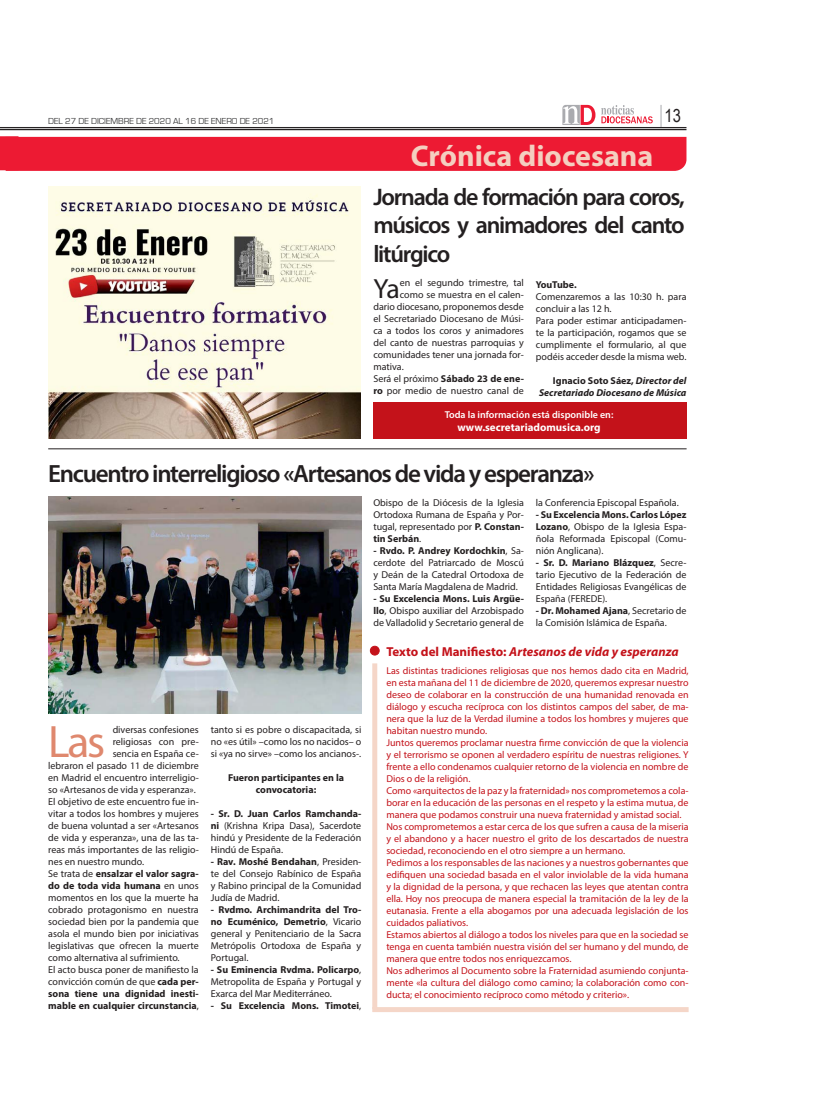
<style>
.page{position:relative;width:834px;height:1117px;background:#fff}
.page>*{position:absolute;margin:0;border:0;box-sizing:border-box;transform-origin:0 0}
.Párrafo_NODI{font:45.6px "Myriad Pro";color:#df886e}
.t1{font:700 30px "Myriad Pro";color:#f4cfc0}
.Párrafo_NODI-2{font:27.8px "Myriad Pro";color:#231f20}
.Párrafo_NODI-3{font:600 25px "Myriad Pro";letter-spacing:-.05em;color:#231f20}
.Párrafo_NODI-4{font:600 24px/28.8px "Myriad Pro";letter-spacing:-.05em;color:#231f20;text-align:justify}
.t2{font:18px "Arial Narrow";color:#231f20}
.Párrafo_NODI-5{font:italic 700 13px "Myriad Pro";color:#c4121a}
.Párrafo_NODI-6{font:700 11px "Myriad Pro";color:#fff}
.Párrafo_NODI-7{font:10px/12px "Myriad Pro";color:#231f20;text-align:justify}
.Párrafo_NODI-8{font:10px/12px "Myriad Pro";color:#c4121a;text-align:justify}
.Párrafo_NODI-9{font:700 10px/12px "Myriad Pro";color:#231f20;text-align:justify}
.Párrafo_NODI-10{font:italic 700 10px/12px "Myriad Pro";color:#231f20;text-align:right}
.Párrafo_NODI-11{font:600 10px "Myriad Pro";color:#fff}
.Párrafo_NODI-12{font:700 10px "Myriad Pro";letter-spacing:-.02em;color:#231f20}
.t3{font:9px "Eurostile";color:#3e3e3f}
.s1{font-style:normal}
.s2{font-weight:700}
.s3{font-weight:400}
</style>
<div class="page">
<div style="left:373px;top:402px;width:313px;height:36px;background:#c4121a"></div>
<div style="left:372px;top:663px;width:5px;height:346px;background:#f5d6c8"></div>
<hr style="left:0;top:127px;width:686px;height:1px;background:#231f20">
<hr style="left:0;top:129px;width:686px;height:1px;background:#231f20">
<svg style="left:562px;top:105px;width:33px;height:20px"></svg>
<svg style="left:601px;top:105px;width:51px;height:18px"></svg>
<svg style="left:660px;top:105px;width:1px;height:22px"></svg>
<div style="left:0;top:136px;width:686px;height:35px;background:#ed1a33"></div>
<img style="left:48px;top:497px;width:313px;height:217px">
<div style="left:370px;top:646px;width:9px;height:9px;background:#c4121a;border-radius:50%"></div>
<div style="left:370px;top:646px;width:9px;height:9px;border:1px solid #c4121a;border-radius:50%"></div>
<div style="left:372px;top:1007px;width:316px;height:5px;background:#f5d6c8"></div>
<img style="left:48px;top:187px;width:312px;height:251px">
<hr style="left:48px;top:449px;width:638px;height:1px;background:#231f20">
<p class="t3" style="left:48px;top:116px;width:228px">DEL 27 DE DICIEMBRE DE 2020 AL 16 DE ENERO DE 2021</p>
<p class="t2" style="left:664px;top:102px;width:18px">13</p>
<p class="t1" style="left:411px;top:137px;width:244px">Crónica diocesana</p>
<p class="Párrafo_NODI-4" style="left:373px;top:182px;width:313px">Jornada de formación para coros, músicos y animadores del canto litúrgico</p>
<p class="Párrafo_NODI-12" style="left:536px;top:278px;width:42px">YouTube.</p>
<p class="Párrafo_NODI-7" style="left:536px;top:290px;width:152px">Comenzaremos a las 10:30 h. para concluir a las 12 h.</p>
<p class="Párrafo_NODI-7" style="left:536px;top:314px;width:152px">Para poder estimar anticipadamen&shy;te la participación, rogamos que se cumplimente el formulario, al que podéis acceder desde la misma web.</p>
<p class="Párrafo_NODI-10" style="left:539px;top:374px;width:149px"><span class="s1">Ignacio Soto Sáez,</span> Director del<br>Secretariado Diocesano de Música</p>
<p class="Párrafo_NODI-11" style="left:444px;top:408px;width:170px">Toda la información está disponible en:</p>
<p class="Párrafo_NODI-6" style="left:457px;top:420px;width:145px">www.secretariadomusica.org</p>
<p class="Párrafo_NODI-2" style="left:373px;top:271px;width:28px">Ya</p>
<p class="Párrafo_NODI-7" style="left:400px;top:276px;width:125px">en el segundo trimestre, tal</p>
<p class="Párrafo_NODI-7" style="left:400px;top:288px;width:125px">como se muestra en el calen-</p>
<p class="Párrafo_NODI-7" style="left:373px;top:300px;width:152px">dario diocesano, proponemos desde</p>
<p class="Párrafo_NODI-7" style="left:373px;top:312px;width:152px">el Secretariado Diocesano de Músi-</p>
<p class="Párrafo_NODI-7" style="left:373px;top:324px;width:152px">ca a todos los coros y animadores</p>
<p class="Párrafo_NODI-7" style="left:373px;top:336px;width:152px">del canto de nuestras parroquias y</p>
<p class="Párrafo_NODI-7" style="left:373px;top:348px;width:152px">comunidades tener una jornada for-</p>
<p class="Párrafo_NODI-7" style="left:373px;top:360px;width:32px">mativa.</p>
<p class="Párrafo_NODI-7" style="left:373px;top:372px;width:152px">Será el próximo <span class="s2">Sábado 23 de ene&shy;ro</span> por medio de nuestro canal de</p>
<p class="Párrafo_NODI-3" style="left:48px;top:458px;width:547px">Encuentro interreligioso «Artesanos de vida y esperanza»</p>
<p class="Párrafo_NODI-7" style="left:48px;top:723px;width:152px;text-align:right">diversas confesiones<br>religiosas con pre-<br>sencia en España ce-<br>lebraron el pasado 11 de diciembre en Madrid el encuentro interreligio&shy;so «Artesanos de vida y esperanza».</p>
<p class="Párrafo_NODI-7" style="left:48px;top:795px;width:152px">El objetivo de este encuentro fue in&shy;vitar a todos los hombres y mujeres de buena voluntad a ser «Artesanos de vida y esperanza», una de las ta&shy;reas más importantes de las religio&shy;nes en nuestro mundo.</p>
<p class="Párrafo_NODI-7" style="left:48px;top:867px;width:152px">Se trata de <span class="s2">ensalzar el valor sagra&shy;do de toda vida humana</span> en unos momentos en los que la muerte ha cobrado protagonismo en nuestra sociedad bien por la pandemia que asola el mundo bien por iniciativas legislativas que ofrecen la muerte como alternativa al sufrimiento.</p>
<p class="Párrafo_NODI-9" style="left:48px;top:963px;width:152px"><span class="s3">El acto busca poner de manifiesto la convicción común de que</span> cada per&shy;sona tiene una dignidad inesti&shy;mable en cualquier circunstancia<span class="s3">,</span></p>
<p class="Párrafo_NODI" style="left:48px;top:713px;width:59px">Las</p>
<p class="Párrafo_NODI-7" style="left:211px;top:723px;width:152px">tanto si es pobre o discapacitada, si no «es útil» –como los no nacidos– o si «ya no sirve» –como los ancianos-.</p>
<p class="Párrafo_NODI-9" style="left:228px;top:771px;width:117px">Fueron participantes en la</p>
<p class="Párrafo_NODI-9" style="left:256px;top:783px;width:62px">convocatoria:</p>
<p class="Párrafo_NODI-7" style="left:211px;top:807px;width:152px"><span class="s2">- Sr. D. Juan Carlos Ramchanda&shy;ni</span> (Krishna Kripa Dasa), Sacerdote hindú y Presidente de la Federación Hindú de España.</p>
<p class="Párrafo_NODI-7" style="left:211px;top:855px;width:152px"><span class="s2">- Rav. Moshé Bendahan</span>, Presiden&shy;te del Consejo Rabínico de España y Rabino principal de la Comunidad Judía de Madrid.</p>
<p class="Párrafo_NODI-7" style="left:211px;top:903px;width:152px"><span class="s2">- Rvdmo. Archimandrita del Tro&shy;no Ecuménico, Demetrio</span>, Vicario general y Penitenciario de la Sacra Metrópolis Ortodoxa de España y Portugal.</p>
<p class="Párrafo_NODI-7" style="left:211px;top:963px;width:152px"><span class="s2">- Su Eminencia Rvdma. Policarpo</span>, Metropolita de España y Portugal y Exarca del Mar Mediterráneo.</p>
<p class="Párrafo_NODI-9" style="left:211px;top:999px;width:152px">- Su Excelencia Mons. Timotei<span class="s3">,</span></p>
<p class="Párrafo_NODI-7" style="left:536px;top:496px;width:144px">la Conferencia Episcopal Española.</p>
<p class="Párrafo_NODI-7" style="left:536px;top:508px;width:152px"><span class="s2">- Su Excelencia Mons. Carlos López Lozano</span>, Obispo de la Iglesia Espa&shy;ñola Reformada Episcopal (Comu&shy;nión Anglicana).</p>
<p class="Párrafo_NODI-7" style="left:536px;top:556px;width:152px"><span class="s2">- Sr. D. Mariano Blázquez</span>, Secre&shy;tario Ejecutivo de la Federación de Entidades Religiosas Evangélicas de España (FEREDE).</p>
<p class="Párrafo_NODI-7" style="left:536px;top:604px;width:152px"><span class="s2">- Dr. Mohamed Ajana</span>, Secretario de la Comisión Islámica de España.</p>
<p class="Párrafo_NODI-7" style="left:373px;top:496px;width:152px">Obispo de la Diócesis de la Iglesia Ortodoxa Rumana de España y Por&shy;tugal, representado por <span class="s2">P. Constan&shy;tin Serbán</span>.</p>
<p class="Párrafo_NODI-7" style="left:373px;top:544px;width:152px"><span class="s2">- Rvdo. P. Andrey Kordochkin</span>, Sa&shy;cerdote del Patriarcado de Moscú y Deán de la Catedral Ortodoxa de Santa María Magdalena de Madrid.</p>
<p class="Párrafo_NODI-7" style="left:373px;top:592px;width:152px"><span class="s2">- Su Excelencia Mons. Luis Argüe&shy;llo</span>, Obispo auxiliar del Arzobispado de Valladolid y Secretario general de</p>
<p class="Párrafo_NODI-5" style="left:386px;top:643px;width:294px"><span class="s1">Texto del Manifiesto:</span> Artesanos de vida y esperanza</p>
<p class="Párrafo_NODI-8" style="left:386px;top:664px;width:304px">Las distintas tradiciones religiosas que nos hemos dado cita en Madrid, en esta mañana del 11 de diciembre de 2020, queremos expresar nuestro deseo de colaborar en la construcción de una humanidad renovada en diálogo y escucha recíproca con los distintos campos del saber, de ma&shy;nera que la luz de la Verdad ilumine a todos los hombres y mujeres que habitan nuestro mundo.</p>
<p class="Párrafo_NODI-8" style="left:386px;top:736px;width:304px">Juntos queremos proclamar nuestra firme convicción de que la violencia y el terrorismo se oponen al verdadero espíritu de nuestras religiones. Y frente a ello condenamos cualquier retorno de la violencia en nombre de Dios o de la religión.</p>
<p class="Párrafo_NODI-8" style="left:386px;top:784px;width:304px">Como «arquitectos de la paz y la fraternidad» nos comprometemos a cola&shy;borar en la educación de las personas en el respeto y la estima mutua, de manera que podamos construir una nueva fraternidad y amistad social.</p>
<p class="Párrafo_NODI-8" style="left:386px;top:820px;width:304px">Nos comprometemos a estar cerca de los que sufren a causa de la miseria y el abandono y a hacer nuestro el grito de los descartados de nuestra sociedad, reconociendo en el otro siempre a un hermano.</p>
<p class="Párrafo_NODI-8" style="left:386px;top:856px;width:304px">Pedimos a los responsables de las naciones y a nuestros gobernantes que edifiquen una sociedad basada en el valor inviolable de la vida humana y la dignidad de la persona, y que rechacen las leyes que atentan contra ella. Hoy nos preocupa de manera especial la tramitación de la ley de la eutanasia. Frente a ella abogamos por una adecuada legislación de los cuidados paliativos.</p>
<p class="Párrafo_NODI-8" style="left:386px;top:928px;width:304px">Estamos abiertos al diálogo a todos los niveles para que en la sociedad se tenga en cuenta también nuestra visión del ser humano y del mundo, de manera que entre todos nos enriquezcamos.</p>
<p class="Párrafo_NODI-8" style="left:386px;top:964px;width:304px">Nos adherimos al Documento sobre la Fraternidad asumiendo conjunta&shy;mente «la cultura del diálogo como camino; la colaboración como con&shy;ducta; el conocimiento recíproco como método y criterio».</p>
</div>
